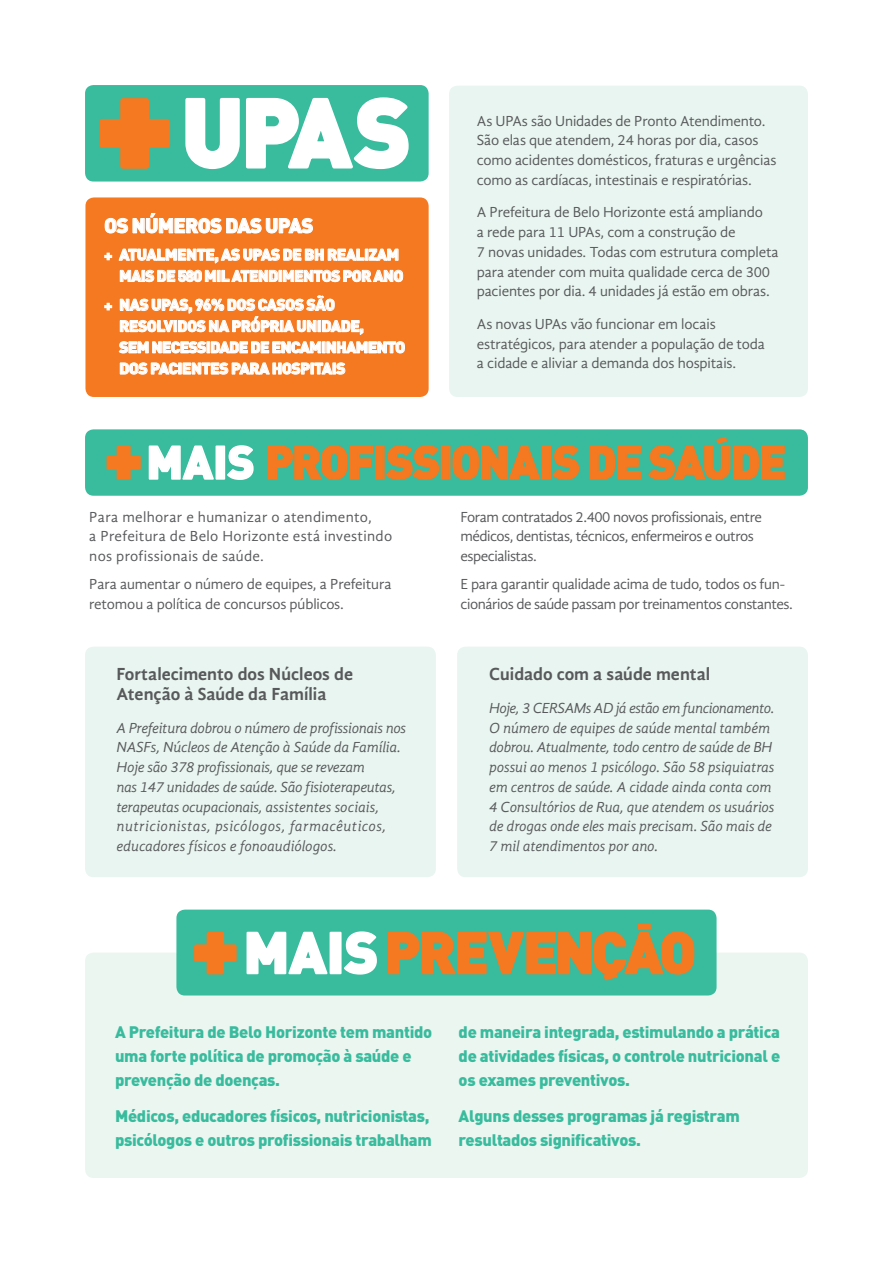
<style>
.page{position:relative;width:893px;height:1263px;background:#fff}
.page>*{position:absolute;margin:0;border:0;box-sizing:border-box;transform-origin:0 0}
.t1{font:900 94.35px "DIN Pro";color:#fff}
.t2{font:900 56.85px "DIN Pro";letter-spacing:-.02em;color:#f47920}
.t3{font:900 45.75px "DIN Pro";letter-spacing:-.04em;color:#f47920}
.t4{font:900 20.25px "DIN Pro";letter-spacing:-.03em;color:#fff}
.t5{font:700 18px/19.8px "Gandhi Sans";color:#58595b}
.t6{font:900 16.5px/24px "DIN Pro";letter-spacing:-.02em;color:#39bb9d}
.t7{font:900 15.75px "DIN Pro";letter-spacing:-.03em;color:#fff}
.t8{font:italic 15px/19.8px "Gandhi Sans";letter-spacing:-.02em;color:#58595b}
.t9{font:15px/19.8px "Gandhi Sans";letter-spacing:-.01em;color:#58595b}
.t10{font:15px/19.8px "Gandhi Sans";letter-spacing:-.03em;color:#58595b}
.t11{font:15px/19.8px "Gandhi Sans";letter-spacing:.02em;color:#58595b}
.s1{color:#fff}
</style>
<div class="page">
<div style="left:85px;top:429px;width:723px;height:67px;background:#39bb9d;border-radius:9px"></div>
<svg style="left:148px;top:445px;width:66px;height:35px"></svg>
<div style="left:216px;top:445px;width:9px;height:35px;border:2px solid #fff"></div>
<svg style="left:227px;top:445px;width:27px;height:35px"></svg>
<svg style="left:267px;top:445px;width:107px;height:35px"></svg>
<div style="left:375px;top:445px;width:10px;height:35px;border:2px solid #f47920"></div>
<svg style="left:386px;top:445px;width:53px;height:35px"></svg>
<div style="left:441px;top:445px;width:9px;height:35px;border:2px solid #f47920"></div>
<svg style="left:452px;top:445px;width:89px;height:35px"></svg>
<div style="left:541px;top:445px;width:10px;height:35px;border:2px solid #f47920"></div>
<svg style="left:551px;top:445px;width:29px;height:35px"></svg>
<svg style="left:107px;top:446px;width:34px;height:34px"></svg>
<svg style="left:589px;top:437px;width:196px;height:43px"></svg>
<div style="left:85px;top:197px;width:344px;height:200px;background:#f47920;border-radius:9px"></div>
<div style="left:449px;top:86px;width:359px;height:311px;background:#e9f5f0;border-radius:9px"></div>
<svg style="left:104px;top:213px;width:209px;height:21px"></svg>
<svg style="left:104px;top:253px;width:8px;height:7px"></svg>
<svg style="left:118px;top:248px;width:285px;height:34px"></svg>
<svg style="left:104px;top:303px;width:8px;height:7px"></svg>
<svg style="left:120px;top:295px;width:244px;height:40px"></svg>
<svg style="left:119px;top:341px;width:286px;height:13px"></svg>
<svg style="left:120px;top:362px;width:226px;height:13px"></svg>
<div style="left:85px;top:85px;width:344px;height:97px;background:#39bb9d;border-radius:9px"></div>
<svg style="left:185px;top:97px;width:224px;height:73px"></svg>
<svg style="left:99px;top:98px;width:71px;height:71px"></svg>
<div style="left:85px;top:647px;width:351px;height:230px;background:#e9f5f0;border-radius:9px"></div>
<div style="left:457px;top:647px;width:351px;height:230px;background:#e9f5f0;border-radius:9px"></div>
<div style="left:85px;top:952px;width:723px;height:226px;background:#ebf6f1;border-radius:9px"></div>
<div style="left:176px;top:909px;width:540px;height:86px;background:#39bb9d;border-radius:9px"></div>
<svg style="left:246px;top:931px;width:82px;height:44px"></svg>
<div style="left:330px;top:932px;width:12px;height:42px;border:2px solid #fff"></div>
<svg style="left:344px;top:931px;width:33px;height:44px"></svg>
<svg style="left:194px;top:932px;width:43px;height:42px"></svg>
<svg style="left:387px;top:923px;width:308px;height:57px"></svg>
<h1 class="t1" style="left:181px;top:69px;width:231px">UPAS</h1>
<h3 class="t4" style="left:104px;top:212px;width:67px">Os números</h3>
<h3 class="t4" style="left:225px;top:212px;width:13px">das</h3>
<h3 class="t4" style="left:265px;top:212px;width:48px">UPAs</h3>
<p class="t7" style="left:119px;top:244px;width:20px">Atualmente</p>
<p class="t7" style="left:214px;top:244px;width:122px">, as UPAs de BH reali</p>
<p class="t7" style="left:369px;top:244px;width:20px">zam</p>
<p class="t7" style="left:104px;top:265px;width:11px">mais</p>
<p class="t7" style="left:157px;top:265px;width:86px">de 580 mil atendimentos</p>
<p class="t7" style="left:343px;top:265px;width:11px">por</p>
<p class="t7" style="left:373px;top:265px;width:11px">ano</p>
<p class="t7" style="left:119px;top:294px;width:118px">Nas UPAs, 96% dos</p>
<p class="t7" style="left:258px;top:294px;width:10px">casos</p>
<p class="t7" style="left:307px;top:294px;width:29px">são</p>
<p class="t7" style="left:104px;top:315px;width:12px">resol</p>
<p class="t7" style="left:164px;top:315px;width:18px">vidos</p>
<p class="t7" style="left:208px;top:315px;width:61px">na própria</p>
<p class="t7" style="left:296px;top:315px;width:10px">unidade</p>
<p class="t7" style="left:359px;top:315px;width:6px">,</p>
<p class="t7" style="left:104px;top:336px;width:13px">sem</p>
<p class="t7" style="left:151px;top:336px;width:10px">necessidade</p>
<p class="t7" style="left:250px;top:336px;width:32px">de encaminhamento</p>
<p class="t7" style="left:104px;top:358px;width:12px">dos</p>
<p class="t7" style="left:150px;top:358px;width:10px">pacientes</p>
<p class="t7" style="left:231px;top:358px;width:11px">para</p>
<p class="t7" style="left:272px;top:358px;width:10px">hospitais</p>
<p class="t9" style="left:477px;top:111px;width:301px">As UPAs são Unidades de Pronto Atendimento.<br>São elas que atendem, 24 horas por dia, casos como acidentes domésticos, fraturas e urgências como as cardíacas, intestinais e respiratórias.</p>
<p class="t9" style="left:477px;top:202px;width:303px">A Prefeitura de Belo Horizonte está ampliando<br>a rede para 11 UPAs, com a construção de<br>7 novas unidades. Todas com estrutura completa para atender com muita qualidade cerca de 300 pacientes por dia. 4 unidades já estão em obras.</p>
<p class="t9" style="left:477px;top:314px;width:290px">As novas UPAs vão funcionar em locais estratégicos, para atender a população de toda a cidade e aliviar a demanda dos hospitais.</p>
<h3 class="t3" style="left:146px;top:431px;width:641px"><span class="s1">MAIS</span> PROFISSIONAIS DE SAUDE</h3>
<p class="t11" style="left:89px;top:507px;width:304px">Para melhorar e humanizar o atendimento,<br>a Prefeitura de Belo Horizonte está investindo nos profissionais de saúde.</p>
<p class="t9" style="left:89px;top:574px;width:304px">Para aumentar o número de equipes, a Prefeitura retomou a política de concursos públicos.</p>
<p class="t10" style="left:460px;top:507px;width:303px">Foram contratados 2.400 novos profissionais, entre médicos, dentistas, técnicos, enfermeiros e outros especialistas.</p>
<p class="t10" style="left:460px;top:574px;width:334px">E para garantir qualidade acima de tudo, todos os fun&shy;cionários de saúde passam por treinamentos constantes.</p>
<p class="t5" style="left:116px;top:664px;width:238px">Fortalecimento dos Núcleos de<br>Atenção à Saúde da Família</p>
<p class="t8" style="left:116px;top:718px;width:291px">A Prefeitura dobrou o número de profissionais nos NASFs, Núcleos de Atenção à Saúde da Família.<br>Hoje são 378 profissionais, que se revezam<br>nas 147 unidades de saúde. São fisioterapeutas, terapeutas ocupacionais, assistentes sociais, nutricionistas, psicólogos, farmacêuticos, educadores físicos e fonoaudiólogos.</p>
<p class="t5" style="left:489px;top:664px;width:223px">Cuidado com a saúde mental</p>
<p class="t8" style="left:489px;top:698px;width:287px">Hoje, 3 Cersa Ms AD já estão em funcionamento.<br>O número de equipes de saúde mental também dobrou. Atualmente, todo centro de saúde de BH possui ao menos 1 psicólogo. São 58 psiquiatras em centros de saúde. A cidade ainda conta com 4 Consultórios de Rua, que atendem os usuários de drogas onde eles mais precisam. São mais de 7 mil atendimentos por ano.</p>
<h2 class="t2" style="left:243px;top:914px;width:454px"><span class="s1">MAIS</span> PREVENCAO</h2>
<p class="t6" style="left:115px;top:1019px;width:319px">A Prefeitura de Belo Horizonte tem mantido uma forte política de promoção à saúde e prevenção de doenças.</p>
<p class="t6" style="left:115px;top:1103px;width:318px">Médicos, educadores físicos, nutricionistas, psicólogos e outros profissionais trabalham</p>
<p class="t6" style="left:459px;top:1019px;width:323px;text-align:justify">de maneira integrada, estimulando a prática de atividades físicas, o controle nutricional e os exames preventivos.</p>
<p class="t6" style="left:459px;top:1103px;width:283px">Alguns desses programas já registram resultados significativos.</p>
</div>
